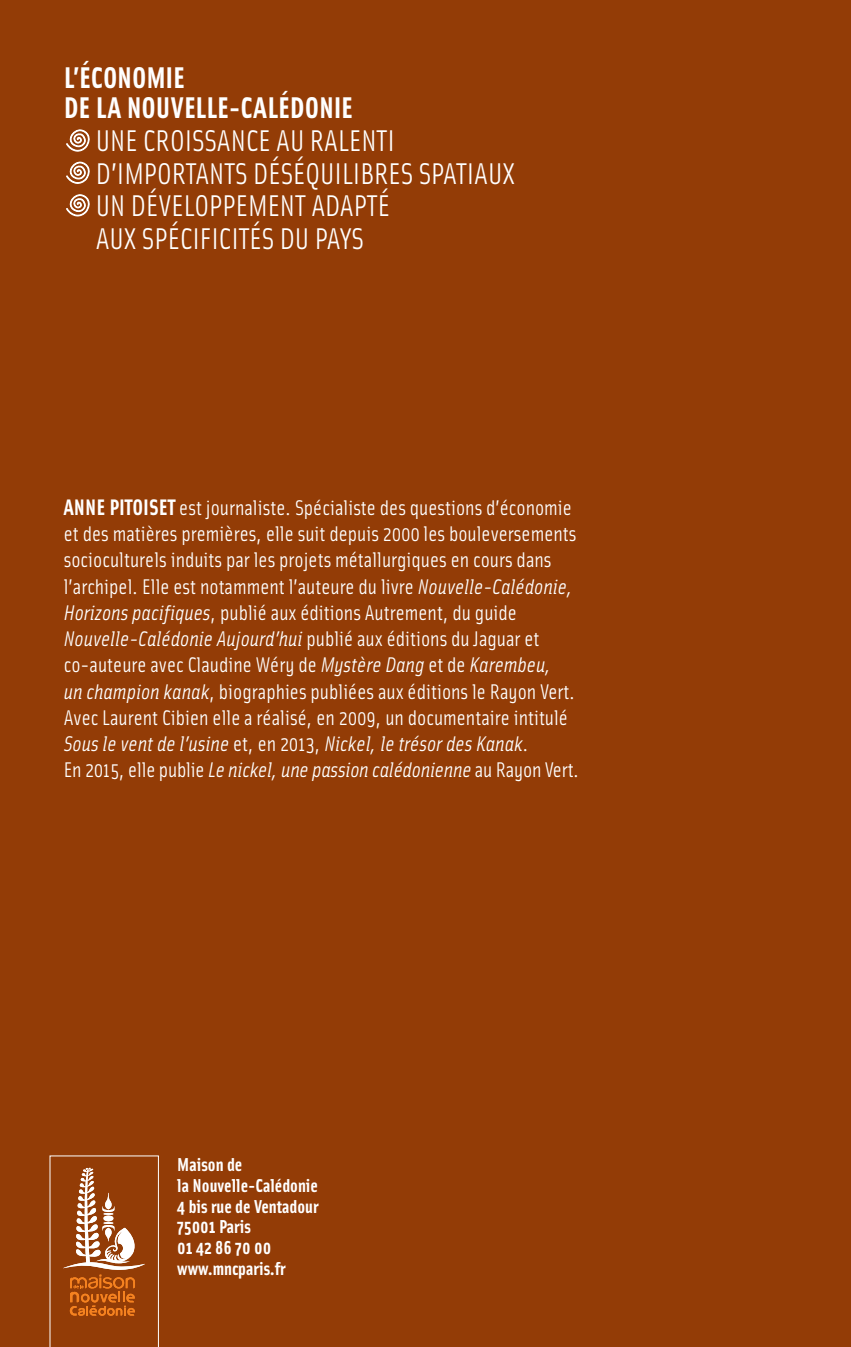
<style>
.page{position:relative;width:851px;height:1347px;background:#fff}
.page>*{position:absolute;margin:0;border:0;box-sizing:border-box;transform-origin:0 0}
.t1{font:30px/32.5px "Solex";color:#fff}
.t2{font:700 30px/30px "Solex";letter-spacing:-.005em;color:#fff}
.t3{font:21.25px/26.2px "Solex";color:#fff}
.t4{font:700 18.75px/20.8px "Solex";color:#fff}
.s1{font-weight:700;font-size:22.5px}
.s2{font-style:italic}
</style>
<div class="page">
<div style="left:0;top:0;width:850px;height:1346px;background:#933c06"></div>
<svg style="left:50px;top:1155px;width:109px;height:191px"></svg>
<svg style="left:66px;top:129px;width:24px;height:23px"></svg>
<svg style="left:66px;top:161px;width:24px;height:23px"></svg>
<svg style="left:66px;top:194px;width:24px;height:23px"></svg>
<h1 class="t2" style="left:64px;top:62px;width:291px">L’ÉCONOMIE<br>DE LA NOUVELLE-CALÉDONIE</h1>
<h1 class="t1" style="left:96px;top:123px;width:421px">UNE CROISSANCE AU RALENTI<br>D’IMPORTANTS DÉSÉQUILIBRES SPATIAUX<br>UN DÉVELOPPEMENT ADAPTÉ<br>AUX SPÉCIFICITÉS DU PAYS</h1>
<p class="t3" style="left:64px;top:493px;width:516px"><span class="s1">ANNE PITOISET</span> est journaliste. Spécialiste des questions d’économie et des matières premières, elle suit depuis 2000 les bouleversements socioculturels induits par les projets métallurgiques en cours dans l’archipel. Elle est notamment l’auteure du livre <span class="s2">Nouvelle-Calédonie, Horizons pacifiques</span>, publié aux éditions Autrement, du guide <span class="s2">Nouvelle-Calédonie Aujourd’hui</span> publié aux éditions du Jaguar et co-auteure avec Claudine Wéry de <span class="s2">Mystère Dang</span> et de <span class="s2">Karembeu,<br>un champion kanak</span>, biographies publiées aux éditions le Rayon Vert.<br>Avec Laurent Cibien elle a réalisé, en 2009, un documentaire intitulé <span class="s2">Sous le vent de l’usine</span> et, en 2013, <span class="s2">Nickel, le trésor des Kanak</span>.<br>En 2015, elle publie <span class="s2">Le nickel, une passion calédonienne</span> au Rayon Vert.</p>
<p class="t4" style="left:177px;top:1153px;width:143px">Maison de<br>la Nouvelle-Calédonie<br>4 bis rue de Ventadour<br>75001 Paris<br>01 42 86 70 00 www.mncparis.fr</p>
</div>
